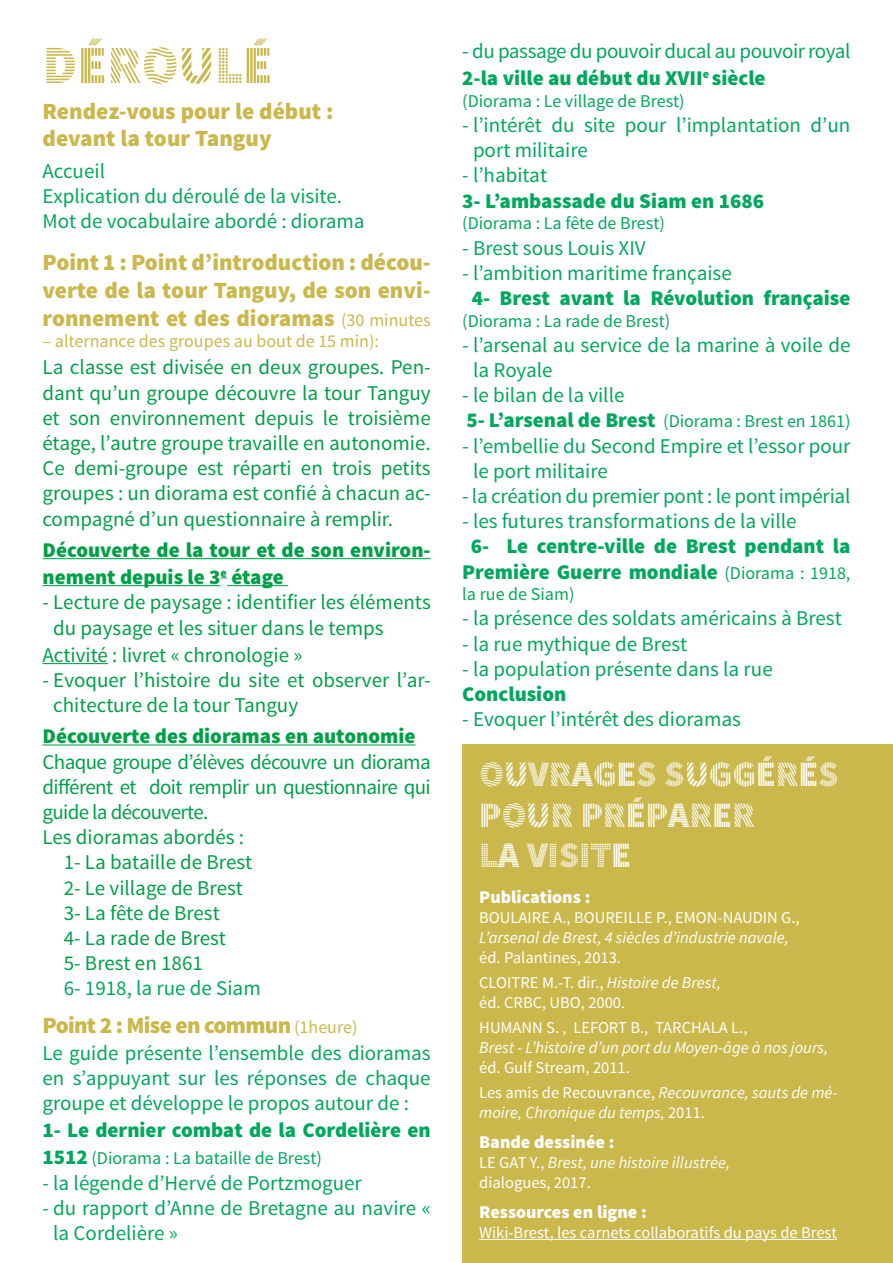
<style>
.page{position:relative;width:893px;height:1263px;background:#fff}
.page>*{position:absolute;margin:0;border:0;box-sizing:border-box;transform-origin:0 0}
.t1{font:54px "Source Sans Pro DISPLAY";color:#cbb84c}
.t2{font:36px/40.5px "Source Sans Pro DISPLAY";color:#fff}
.t3{font:900 23.25px/27.9px "Source Sans Pro";color:#cbb84c}
.t4{font:900 23.25px "Source Sans Pro";letter-spacing:-.03em;color:#cbb84c}
.t5{font:21px/25.2px "Source Sans Pro";color:#00a85d}
.t6{font:21px/25.2px "Source Sans Pro";color:#00a048;text-align:justify}
.t7{font:900 21px/25.2px "Source Sans Pro";color:#00a85d;text-align:center}
.t8{font:21px "Source Sans Pro";letter-spacing:-.03em;color:#00a048}
.t9{font:900 21px/27px "Source Sans Pro";color:#00a048}
.t10{font:21px/27px "Source Sans Pro";letter-spacing:-.02em;color:#00a85d}
.t11{font:18px "Source Sans Pro";color:#00a85d}
.t12{font:900 18px "Source Sans Pro";color:#fff}
.t13{font:18px "Source Sans Pro";color:#cbb84c}
.t14{font:16.5px/25.5px "Source Sans Pro";color:#fff}
.t15{font:italic 16.5px/19.8px "Source Sans Pro";color:#fff}
.s1{font-weight:400;font-size:18px}
.s2{font-weight:900;font-size:21px}
.s3{font-weight:900}
.s4{font-style:italic}
.s5{font-style:normal}
</style>
<div class="page">
<div style="left:462px;top:744px;width:431px;height:519px;background:#cbb84c"></div>
<hr style="left:43px;top:558px;width:388px;height:1px;background:#00a048">
<hr style="left:43px;top:585px;width:178px;height:1px;background:#00a048">
<hr style="left:227px;top:585px;width:61px;height:1px;background:#00a048">
<hr style="left:43px;top:663px;width:65px;height:1px;background:#00a048">
<hr style="left:43px;top:744px;width:373px;height:1px;background:#00a048">
<hr style="left:479px;top:1239px;width:358px;height:1px;background:#fff">
<h1 class="t1" style="left:43px;top:37px;width:232px">DÉROULÉ</h1>
<p class="t3" style="left:43px;top:99px;width:292px;line-height:27px">Rendez-vous pour le début : devant la tour Tanguy</p>
<p class="t5" style="left:43px;top:158px;width:324px">Accueil<br>Explication du déroulé de la visite.<br>Mot de vocabulaire abordé : diorama</p>
<p class="t3" style="left:43px;top:249px;width:390px;text-align:justify">Point 1 : Point d’introduction : décou&shy;verte de la tour Tanguy, de son envi&shy;ronnement et des dioramas <span class="s1">(30 minutes</span></p>
<p class="t13" style="left:43px;top:330px;width:338px">– alternance des groupes au bout de 15 min):</p>
<p class="t6" style="left:43px;top:355px;width:390px">La classe est divisée en deux groupes. Pen&shy;dant qu’un groupe découvre la tour Tanguy et son environnement depuis le troisième étage, l’autre groupe travaille en autonomie.<br>Ce demi-groupe est réparti en trois petits groupes : un diorama est confié à chacun ac&shy;compagné d’un questionnaire à remplir.</p>
<p class="t9" style="left:43px;top:537px;width:390px">Découverte de la tour et de son environ&shy;nement depuis le 3<sup>e</sup> étage</p>
<p class="t6" style="left:43px;top:590px;width:390px">- Lecture de paysage : identifier les éléments</p>
<p class="t6" style="left:53px;top:615px;width:332px">du paysage et les situer dans le temps</p>
<p class="t6" style="left:43px;top:642px;width:261px">Activité : livret « chronologie »</p>
<p class="t6" style="left:53px;top:667px;width:379px;text-indent:-11px">- Evoquer l’histoire du site et observer l’ar&shy;chitecture de la tour Tanguy</p>
<p class="t9" style="left:43px;top:724px;width:374px">Découverte des dioramas en autonomie</p>
<p class="t8" style="left:43px;top:749px;width:390px">Chaque groupe d’élèves découvre un diorama</p>
<p class="t8" style="left:43px;top:774px;width:390px">différent et doit remplir un questionnaire qui</p>
<p class="t8" style="left:43px;top:799px;width:167px">guide la découverte.</p>
<p class="t6" style="left:43px;top:825px;width:203px">Les dioramas abordés :</p>
<p class="t6" style="left:64px;top:850px;width:190px">1- La bataille de Brest</p>
<p class="t6" style="left:64px;top:875px;width:181px">2- Le village de Brest</p>
<p class="t6" style="left:64px;top:901px;width:158px">3- La fête de Brest</p>
<p class="t6" style="left:64px;top:926px;width:164px">4- La rade de Brest</p>
<p class="t6" style="left:64px;top:951px;width:141px">5- Brest en 1861</p>
<p class="t5" style="left:64px;top:976px;width:199px">6- 1918, la rue de Siam</p>
<p class="t4" style="left:43px;top:1010px;width:316px">Point 2 : Mise en commun <span class="s1">(1heure)</span></p>
<p class="t5" style="left:43px;top:1041px;width:390px;text-align:justify">Le guide présente l’ensemble des dioramas en s’appuyant sur les réponses de chaque groupe et développe le propos autour de :</p>
<p class="t7" style="left:43px;top:1119px;width:390px">1- Le dernier combat de la Cordelière en</p>
<p class="t11" style="left:43px;top:1147px;width:281px"><span class="s2">1512</span> (Diorama : La bataille de Brest)</p>
<p class="t5" style="left:43px;top:1170px;width:321px">- la légende d’Hervé de Portzmoguer</p>
<p class="t5" style="left:53px;top:1195px;width:379px;text-indent:-11px">- du rapport d’Anne de Bretagne au navire « la Cordelière »</p>
<p class="t10" style="left:462px;top:38px;width:390px">- du passage du pouvoir ducal au pouvoir royal<br><span class="s3">2-la ville au début du XVII</span><sup>e</sup> <span class="s3">siècle</span></p>
<p class="t11" style="left:462px;top:90px;width:224px">(Diorama : Le village de Brest)</p>
<p class="t5" style="left:473px;top:113px;width:379px;text-indent:-11px">- l’intérêt du site pour l’implantation d’un port militaire</p>
<p class="t5" style="left:462px;top:163px;width:86px">- l’habitat</p>
<p class="t7" style="left:462px;top:189px;width:304px">3- L’ambassade du Siam en 1686</p>
<p class="t11" style="left:462px;top:212px;width:204px">(Diorama : La fête de Brest)</p>
<p class="t5" style="left:462px;top:235px;width:185px">- Brest sous Louis XIV</p>
<p class="t5" style="left:462px;top:260px;width:271px">- l’ambition maritime française</p>
<p class="t7" style="left:472px;top:286px;width:380px">4- Brest avant la Révolution française</p>
<p class="t11" style="left:462px;top:309px;width:209px">(Diorama : La rade de Brest)</p>
<p class="t5" style="left:473px;top:332px;width:379px;text-indent:-11px">- l’arsenal au service de la marine à voile de la Royale</p>
<p class="t5" style="left:462px;top:383px;width:164px">- le bilan de la ville</p>
<p class="t11" style="left:466px;top:410px;width:386px"><span class="s2">5- L’arsenal de Brest</span> (Diorama : Brest en 1861)</p>
<p class="t5" style="left:473px;top:433px;width:379px;text-indent:-11px">- l’embellie du Second Empire et l’essor pour le port militaire</p>
<p class="t5" style="left:462px;top:484px;width:390px">- la création du premier pont : le pont impérial</p>
<p class="t5" style="left:462px;top:509px;width:336px">- les futures transformations de la ville</p>
<p class="t7" style="left:462px;top:535px;width:390px">6- Le centre-ville de Brest pendant la<br>Première Guerre mondiale <span class="s1">(Diorama : 1918,</span></p>
<p class="t11" style="left:462px;top:583px;width:114px">la rue de Siam)</p>
<p class="t5" style="left:462px;top:606px;width:381px">- la présence des soldats américains à Brest</p>
<p class="t5" style="left:462px;top:631px;width:227px">- la rue mythique de Brest</p>
<p class="t5" style="left:462px;top:656px;width:312px">- la population présente dans la rue</p>
<p class="t7" style="left:462px;top:682px;width:106px">Conclusion</p>
<p class="t5" style="left:462px;top:707px;width:280px">- Evoquer l’intérêt des dioramas</p>
<h2 class="t2" style="left:479px;top:755px;width:361px">OUVRAGES SUGGÉRÉS<br>POUR PRÉPARER<br>LA VISITE</h2>
<p class="t12" style="left:479px;top:885px;width:113px">Publications :</p>
<p class="t14" style="left:479px;top:905px;width:322px">BOULAIRE A., BOUREILLE P., EMON-NAUDIN G.,</p>
<p class="t15" style="left:479px;top:927px;width:311px">L’arsenal de Brest, 4 siècles d’industrie navale,</p>
<p class="t14" style="left:479px;top:945px;width:243px">éd. Palantines, 2013.<br>CLOITRE M.-T. dir., <span class="s4">Histoire de Brest,</span></p>
<p class="t14" style="left:479px;top:990px;width:270px">éd. CRBC, UBO, 2000.<br>HUMANN S. , LEFORT B., TARCHALA L.,</p>
<p class="t15" style="left:479px;top:1038px;width:350px">Brest - L’histoire d’un port du Moyen-âge à nos jours,</p>
<p class="t14" style="left:479px;top:1055px;width:360px">éd. Gulf Stream, 2011.<br>Les amis de Recouvrance, <span class="s4">Recouvrance, sauts de mé-</span></p>
<p class="t15" style="left:479px;top:1103px;width:227px">moire, Chronique du temps, <span class="s5">2011.</span></p>
<p class="t12" style="left:479px;top:1130px;width:137px">Bande dessinée :</p>
<p class="t15" style="left:479px;top:1153px;width:252px"><span class="s5">LE GAT Y.,</span> Brest, une histoire illustrée, <span class="s5">dialogues, 2017.</span></p>
<p class="t12" style="left:479px;top:1200px;width:169px">Ressources en ligne :</p>
<p class="t14" style="left:479px;top:1220px;width:359px">Wiki-Brest, les carnets collaboratifs du pays de Brest</p>
</div>
